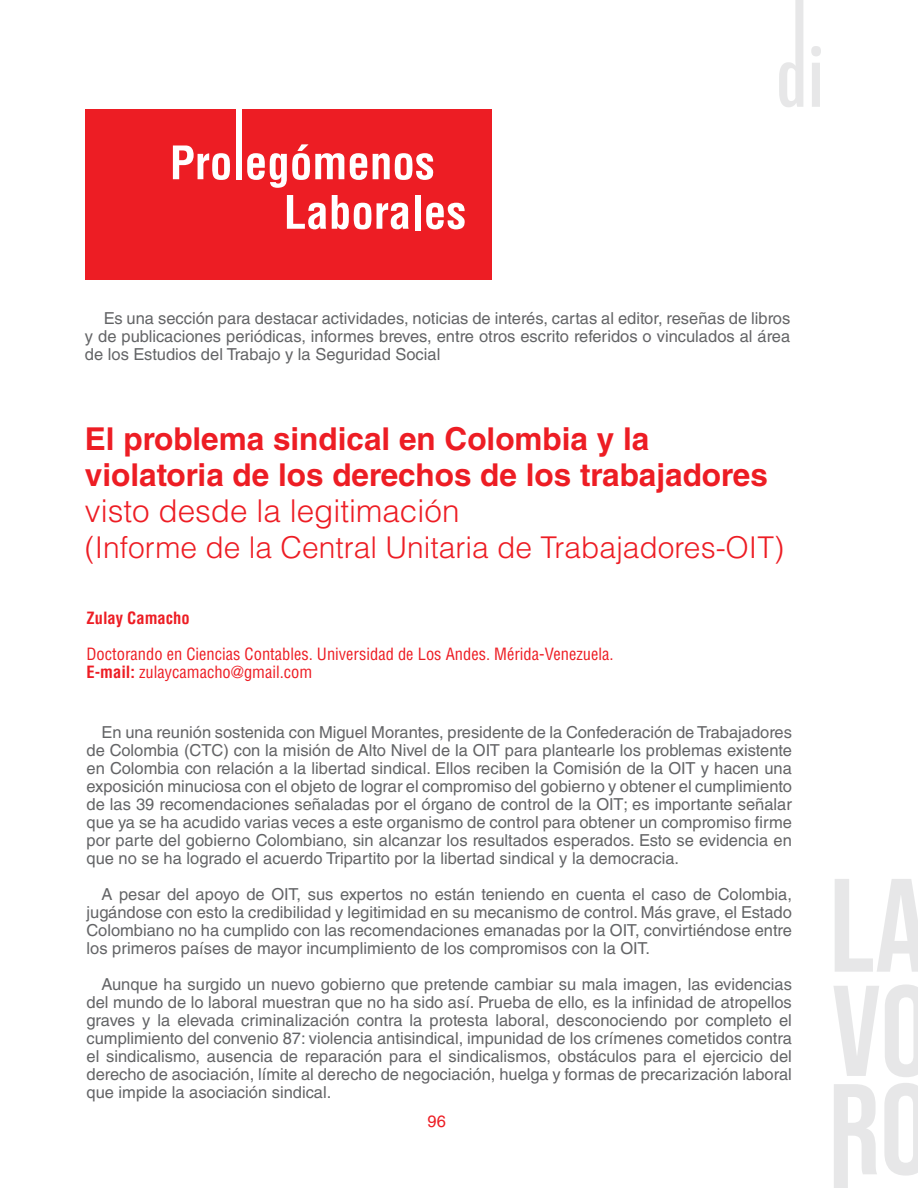
<style>
.page{position:relative;width:918px;height:1188px;background:#fff}
.page>*{position:absolute;margin:0;border:0;box-sizing:border-box;transform-origin:0 0}
.t1{font:700 31.5px/36px "Helvetica LT Std";color:#ed1d24}
.t2{font:300 31.5px "Helvetica LT Std";color:#ed1d24}
.t3{font:300 30px "Helvetica LT Std";color:#ed1d24}
.t4{font:16.5px/18px "Helvetica LT Std";color:#636466;text-align:justify}
.t5{font:condensed 16.5px/18px "Helvetica LT Std";color:#ed1d24}
.t6{font:700 condensed 16.5px "Helvetica LT Std";color:#ed1d24}
.t7{font:16.5px "Helvetica LT Std";color:#ed1d24}
.s1{font-weight:700}
</style>
<div class="page">
<svg style="left:779px;top:0;width:24px;height:107px"></svg>
<svg style="left:811px;top:46px;width:10px;height:61px"></svg>
<svg style="left:835px;top:879px;width:83px;height:93px"></svg>
<svg style="left:833px;top:986px;width:46px;height:90px"></svg>
<svg style="left:885px;top:984px;width:33px;height:93px"></svg>
<svg style="left:834px;top:1084px;width:43px;height:104px"></svg>
<svg style="left:884px;top:1083px;width:34px;height:93px"></svg>
<div style="left:85px;top:110px;width:407px;height:170px;background:#ed1d24"></div>
<svg style="left:173px;top:146px;width:57px;height:34px"></svg>
<div style="left:236px;top:108px;width:6px;height:71px;background:#fff"></div>
<svg style="left:247px;top:144px;width:120px;height:44px"></svg>
<svg style="left:373px;top:153px;width:61px;height:27px"></svg>
<svg style="left:287px;top:195px;width:39px;height:34px"></svg>
<svg style="left:332px;top:195px;width:39px;height:35px"></svg>
<svg style="left:377px;top:203px;width:32px;height:26px"></svg>
<div style="left:415px;top:195px;width:6px;height:35px;background:#fff"></div>
<svg style="left:426px;top:203px;width:39px;height:26px"></svg>
<p class="t4" style="left:85px;top:309px;width:707px;text-indent:19px">Es una sección para destacar actividades, noticias de interés, cartas al editor, reseñas de libros y de publicaciones periódicas, informes breves, entre otros escrito referidos o vinculados al área de los Estudios del Trabajo y la Seguridad Social</p>
<h1 class="t1" style="left:85px;top:420px;width:684px">El problema sindical en Colombia y la violatoria de los derechos de los trabajadores</h1>
<h1 class="t2" style="left:85px;top:491px;width:376px">visto desde la legitimación</h1>
<h2 class="t3" style="left:85px;top:529px;width:701px">(Informe de la Central Unitaria de Trabajadores-OIT)</h2>
<p class="t6" style="left:87px;top:608px;width:105px">Zulay Camacho</p>
<p class="t5" style="left:87px;top:645px;width:529px">Doctorando en Ciencias Contables. Universidad de Los Andes. Mérida-Venezuela.<br><span class="s1">E-mail:</span> zulaycamacho@gmail.com</p>
<p class="t4" style="left:87px;top:723px;width:707px;text-indent:15px">En una reunión sostenida con Miguel Morantes, presidente de la Confederación de Trabajadores de Colombia (CTC) con la misión de Alto Nivel de la OIT para plantearle los problemas existente en Colombia con relación a la libertad sindical. Ellos reciben la Comisión de la OIT y hacen una exposición minuciosa con el objeto de lograr el compromiso del gobierno y obtener el cumplimiento de las 39 recomendaciones señaladas por el órgano de control de la OIT; es importante señalar que ya se ha acudido varias veces a este organismo de control para obtener un compromiso firme por parte del gobierno Colombiano, sin alcanzar los resultados esperados. Esto se evidencia en que no se ha logrado el acuerdo Tripartito por la libertad sindical y la democracia.</p>
<p class="t4" style="left:87px;top:885px;width:707px;text-indent:15px">A pesar del apoyo de OIT, sus expertos no están teniendo en cuenta el caso de Colombia, jugándose con esto la credibilidad y legitimidad en su mecanismo de control. Más grave, el Estado Colombiano no ha cumplido con las recomendaciones emanadas por la OIT, convirtiéndose entre los primeros países de mayor incumplimiento de los compromisos con la OIT.</p>
<p class="t4" style="left:87px;top:975px;width:707px;text-indent:15px">Aunque ha surgido un nuevo gobierno que pretende cambiar su mala imagen, las evidencias del mundo de lo laboral muestran que no ha sido así. Prueba de ello, es la infinidad de atropellos graves y la elevada criminalización contra la protesta laboral, desconociendo por completo el cumplimiento del convenio 87: violencia antisindical, impunidad de los crímenes cometidos contra el sindicalismo, ausencia de reparación para el sindicalismos, obstáculos para el ejercicio del derecho de asociación, límite al derecho de negociación, huelga y formas de precarización laboral que impide la asociación sindical.</p>
<p class="t7" style="left:428px;top:1112px;width:20px">96</p>
</div>
